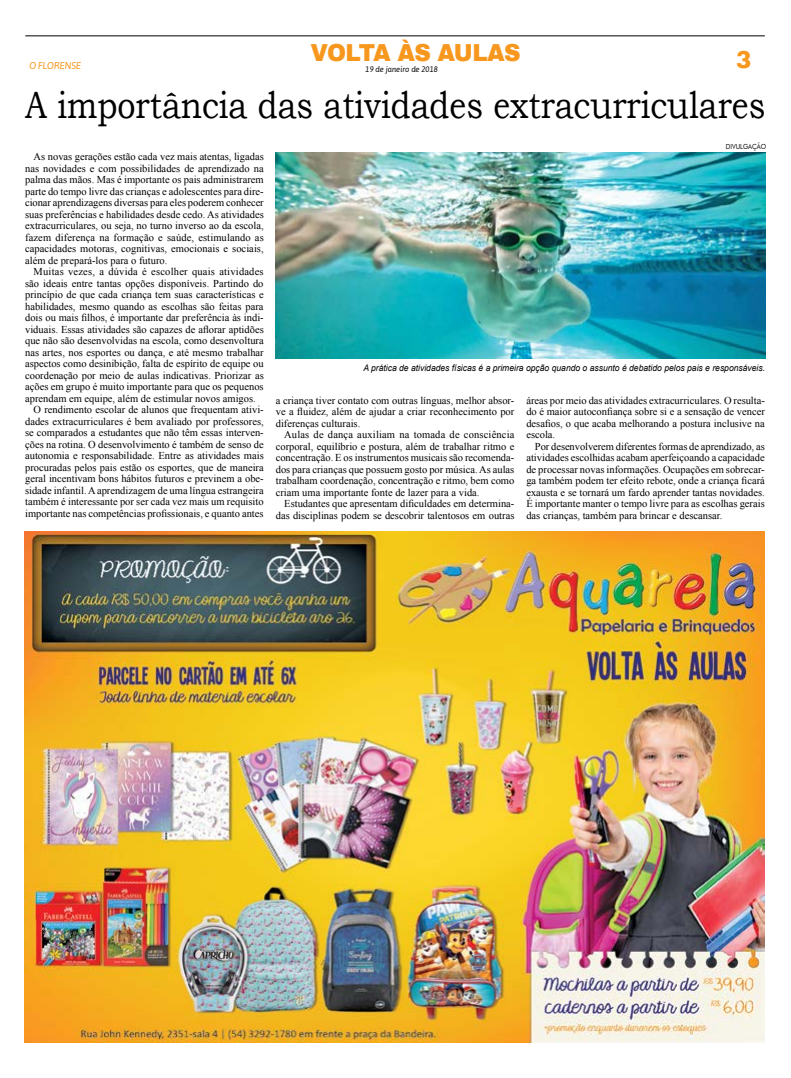
<style>
.page{position:relative;width:791px;height:1078px;background:#fff}
.page>*{position:absolute;margin:0;border:0;box-sizing:border-box;transform-origin:0 0}
.t1{font:38px "Bookman Old Style";color:#000;scale:.85 1}
.t2{font:900 24px "Archivo";letter-spacing:-.025em;color:#f8971d;scale:.95 1}
.t3{font:10.5px/11.5px "Times New Roman";color:#000;text-align:justify}
.t4{font:10.5px "Times New Roman";letter-spacing:.02em;color:#000}
.t5{font:italic 10px "Asap";color:#f8971d;scale:.95 1}
.t6{font:italic 9px "Arial";color:#000;scale:.95 1}
.t7{font:italic 8px "Asap";color:#000;scale:.95 1}
.t8{font:7px "Futura BT";color:#000;scale:.9 1}
</style>
<div class="page">
<hr style="left:25px;top:36px;width:740px;height:1px;background:#000">
<img style="left:276px;top:153px;width:489px;height:205px">
<img style="left:25px;top:531px;width:740px;height:510px">
<h2 class="t2" style="left:311px;top:38px;width:223px">VOLTA ÀS AULAS</h2>
<p class="t7" style="left:366px;top:64px;width:77px">19 de janeiro de 2018</p>
<p class="t5" style="left:29px;top:59px;width:51px">o florense</p>
<h2 class="t2" style="left:736px;top:45px;width:18px">3</h2>
<h1 class="t1" style="left:25px;top:80px;width:872px">A importância das atividades extracurriculares</h1>
<p class="t3" style="left:25px;top:150px;width:240px;text-indent:9px">As novas gerações estão cada vez mais atentas, ligadas nas novidades e com possibilidades de aprendizado na palma das mãos. Mas é importante os pais administrarem parte do tempo livre das crianças e adolescentes para dire&shy;cionar aprendizagens diversas para eles poderem conhecer suas preferências e habilidades desde cedo. As atividades extracurriculares, ou seja, no turno inverso ao da escola, fazem diferença na formação e saúde, estimulando as capacidades motoras, cognitivas, emocionais e sociais, além de prepará-los para o futuro.</p>
<p class="t4" style="left:34px;top:264px;width:232px">Muitas vezes, a dúvida é escolher quais atividades</p>
<p class="t3" style="left:25px;top:277px;width:240px">são ideais entre tantas opções disponíveis. Partindo do</p>
<p class="t3" style="left:25px;top:288px;width:240px">princípio de que cada criança tem suas características e</p>
<p class="t3" style="left:25px;top:300px;width:240px">habilidades, mesmo quando as escolhas são feitas para</p>
<p class="t3" style="left:25px;top:311px;width:240px">dois ou mais filhos, é importante dar preferência às indi-</p>
<p class="t3" style="left:25px;top:323px;width:240px">viduais. Essas atividades são capazes de aflorar aptidões</p>
<p class="t3" style="left:25px;top:334px;width:240px">que não são desenvolvidas na escola, como desenvoltura</p>
<p class="t3" style="left:25px;top:346px;width:240px">nas artes, nos esportes ou dança, e até mesmo trabalhar</p>
<p class="t3" style="left:25px;top:357px;width:240px">aspectos como desinibição, falta de espírito de equipe ou</p>
<p class="t3" style="left:25px;top:369px;width:240px">coordenação por meio de aulas indicativas. Priorizar as</p>
<p class="t3" style="left:25px;top:380px;width:240px">ações em grupo é muito importante para que os pequenos</p>
<p class="t3" style="left:25px;top:392px;width:232px">aprendam em equipe, além de estimular novos amigos.</p>
<p class="t3" style="left:34px;top:403px;width:232px">O rendimento escolar de alunos que frequentam ativi-</p>
<p class="t3" style="left:25px;top:415px;width:240px">dades extracurriculares é bem avaliado por professores,</p>
<p class="t3" style="left:25px;top:426px;width:240px">se comparados a estudantes que não têm essas interven-</p>
<p class="t3" style="left:25px;top:438px;width:240px">ções na rotina. O desenvolvimento é também de senso de</p>
<p class="t3" style="left:25px;top:449px;width:240px">autonomia e responsabilidade. Entre as atividades mais</p>
<p class="t3" style="left:25px;top:461px;width:240px">procuradas pelos pais estão os esportes, que de maneira</p>
<p class="t3" style="left:25px;top:472px;width:240px">geral incentivam bons hábitos futuros e previnem a obe-</p>
<p class="t3" style="left:25px;top:484px;width:240px">sidade infantil. A aprendizagem de uma língua estrangeira</p>
<p class="t3" style="left:25px;top:495px;width:240px">também é interessante por ser cada vez mais um requisito</p>
<p class="t3" style="left:25px;top:507px;width:240px">importante nas competências profissionais, e quanto antes</p>
<p class="t8" style="left:726px;top:142px;width:46px">DIVULGAÇÃO</p>
<p class="t6" style="left:363px;top:362px;width:424px">A prática de atividades físicas é a primeira opção quando o assunto é debatido pelos pais e responsáveis.</p>
<p class="t3" style="left:276px;top:394px;width:240px">a criança tiver contato com outras línguas, melhor absor&shy;ve a fluidez, além de ajudar a criar reconhecimento por diferenças culturais.</p>
<p class="t3" style="left:276px;top:428px;width:240px;text-indent:9px">Aulas de dança auxiliam na tomada de consciência corporal, equilíbrio e postura, além de trabalhar ritmo e concentração. E os instrumentos musicais são recomenda&shy;dos para crianças que possuem gosto por música. As aulas trabalham coordenação, concentração e ritmo, bem como criam uma importante fonte de lazer para a vida.</p>
<p class="t3" style="left:276px;top:497px;width:240px;text-align:right">Estudantes que apresentam dificuldades em determina&shy;das disciplinas podem se descobrir talentosos em outras</p>
<p class="t3" style="left:526px;top:394px;width:240px">áreas por meio das atividades extracurriculares. O resulta&shy;do é maior autoconfiança sobre si e a sensação de vencer desafios, o que acaba melhorando a postura inclusive na escola.</p>
<p class="t3" style="left:526px;top:440px;width:240px;text-indent:9px">Por desenvolverem diferentes formas de aprendizado, as atividades escolhidas acabam aperfeiçoando a capacidade de processar novas informações. Ocupações em sobrecar&shy;ga também podem ter efeito rebote, onde a criança ficará exausta e se tornará um fardo aprender tantas novidades.<br>É importante manter o tempo livre para as escolhas gerais das crianças, também para brincar e descansar.</p>
</div>
